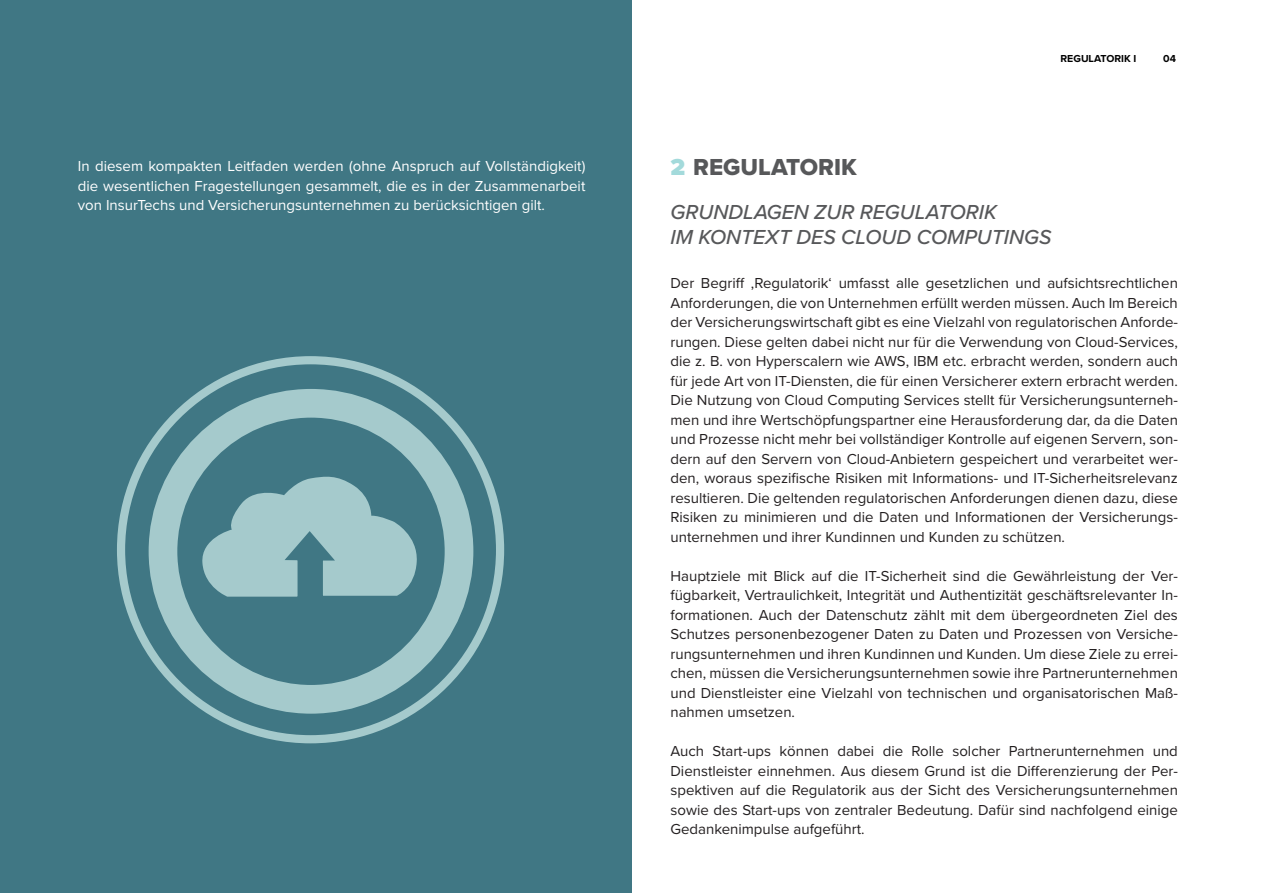
<style>
.page{position:relative;width:1263px;height:893px;background:#fff}
.page>*{position:absolute;margin:0;border:0;box-sizing:border-box;transform-origin:0 0}
.t1{font:24px "Proxima Nova Extrabld";color:#57585a}
.t2{font:italic 500 21px/25.2px "Proxima Nova";color:#57585a}
.t3{font:15px/19.5px "Proxima Nova";color:#231f20;text-align:justify}
.t4{font:15px/19.5px "Proxima Nova";color:#fff;text-align:justify}
.t5{font:700 10.5px "Proxima Nova";color:#000}
.s1{font-family:"Proxima Nova";font-weight:900;color:#a3dadb}
</style>
<div class="page">
<div style="left:0;top:0;width:631px;height:893px;background:#407784"></div>
<div style="left:149px;top:389px;width:324px;height:325px;border:29px solid #c9e8e6;border-radius:50%"></div>
<svg style="left:200px;top:471px;width:221px;height:126px"></svg>
<p class="t4" style="left:78px;top:156px;width:509px">In diesem kompakten Leitfaden werden (ohne Anspruch auf Vollständigkeit) die wesentlichen Fragestellungen gesammelt, die es in der Zusammenarbeit von InsurTechs und Versicherungsunternehmen zu berücksichtigen gilt.</p>
<h1 class="t1" style="left:670px;top:149px;width:188px"><span class="s1">2</span> REGULATORIK</h1>
<p class="t5" style="left:1060px;top:51px;width:77px">REGULATORIK I</p>
<p class="t5" style="left:1163px;top:51px;width:14px">04</p>
<h2 class="t2" style="left:670px;top:198px;width:382px">GRUNDLAGEN ZUR REGULATORIK<br>IM KONTEXT DES CLOUD COMPUTINGS</h2>
<p class="t3" style="left:670px;top:273px;width:509px">Der Begriff ‚Regulatorik‘ umfasst alle gesetzlichen und aufsichtsrechtlichen Anforderungen, die von Unternehmen erfüllt werden müssen. Auch Im Bereich der Versicherungswirtschaft gibt es eine Vielzahl von regulatorischen Anforde&shy;rungen. Diese gelten dabei nicht nur für die Verwendung von Cloud-Services, die z. B. von Hyperscalern wie AWS, IBM etc. erbracht werden, sondern auch für jede Art von IT-Diensten, die für einen Versicherer extern erbracht werden.<br>Die Nutzung von Cloud Computing Services stellt für Versicherungsunterneh&shy;men und ihre Wertschöpfungspartner eine Herausforderung dar, da die Daten und Prozesse nicht mehr bei vollständiger Kontrolle auf eigenen Servern, son&shy;dern auf den Servern von Cloud-Anbietern gespeichert und verarbeitet wer&shy;den, woraus spezifische Risiken mit Informations- und IT-Sicherheitsrelevanz resultieren. Die geltenden regulatorischen Anforderungen dienen dazu, diese Risiken zu minimieren und die Daten und Informationen der Versicherungs&shy;unternehmen und ihrer Kundinnen und Kunden zu schützen.</p>
<p class="t3" style="left:670px;top:565px;width:509px">Hauptziele mit Blick auf die IT-Sicherheit sind die Gewährleistung der Ver&shy;fügbarkeit, Vertraulichkeit, Integrität und Authentizität geschäftsrelevanter In&shy;formationen. Auch der Datenschutz zählt mit dem übergeordneten Ziel des Schutzes personenbezogener Daten zu Daten und Prozessen von Versiche&shy;rungsunternehmen und ihren Kundinnen und Kunden. Um diese Ziele zu errei&shy;chen, müssen die Versicherungsunternehmen sowie ihre Partnerunternehmen und Dienstleister eine Vielzahl von technischen und organisatorischen Maß&shy;nahmen umsetzen.</p>
<p class="t3" style="left:670px;top:741px;width:509px">Auch Start-ups können dabei die Rolle solcher Partnerunternehmen und Dienstleister einnehmen. Aus diesem Grund ist die Differenzierung der Per&shy;spektiven auf die Regulatorik aus der Sicht des Versicherungsunternehmen sowie des Start-ups von zentraler Bedeutung. Dafür sind nachfolgend einige Gedankenimpulse aufgeführt.</p>
</div>
